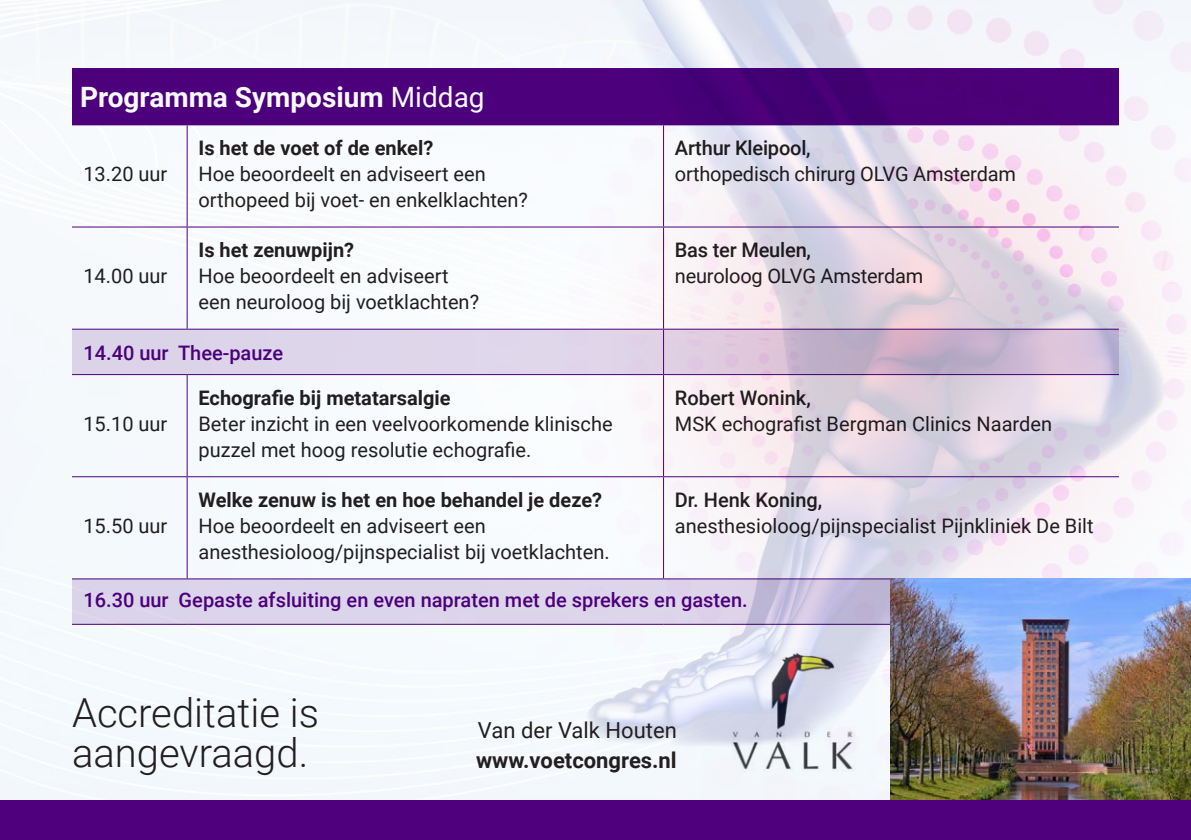
<style>
.page{position:relative;width:1191px;height:840px;background:#fff}
.page>*{position:absolute;margin:0;border:0;box-sizing:border-box;transform-origin:0 0}
.t1{font:300 40px/40px "Roboto";color:#231f20}
.t2{font:700 28px "Roboto";color:#fff}
.t3{font:700 22px "Roboto";color:#231f20}
.t4{font:22px "Roboto";color:#231f20}
.t5{font:20px/26px "Roboto";color:#231f20}
.t6{font:700 20px "Roboto";color:#231f20}
.t7{font:500 20px "Roboto";color:#4f007d}
.t8{font:500 20px "Roboto";letter-spacing:-.01em;color:#231f20}
.s1{font-weight:400}
</style>
<div class="page">
<img style="left:0;top:0;width:1191px;height:799px">
<div style="left:72px;top:68px;width:1047px;height:57px;background:#4f007d"></div>
<svg style="left:72px;top:329px;width:1047px;height:294px"></svg>
<hr style="left:72px;top:226px;width:115px;height:1px;background:#4f007d">
<hr style="left:187px;top:226px;width:476px;height:1px;background:#4f007d">
<hr style="left:663px;top:226px;width:456px;height:1px;background:#4f007d">
<hr style="left:72px;top:328px;width:115px;height:1px;background:#4f007d">
<hr style="left:187px;top:328px;width:476px;height:1px;background:#4f007d">
<hr style="left:663px;top:328px;width:456px;height:1px;background:#4f007d">
<hr style="left:72px;top:374px;width:115px;height:1px;background:#4f007d">
<hr style="left:187px;top:374px;width:476px;height:1px;background:#4f007d">
<hr style="left:663px;top:374px;width:456px;height:1px;background:#4f007d">
<hr style="left:72px;top:476px;width:115px;height:1px;background:#4f007d">
<hr style="left:187px;top:476px;width:476px;height:1px;background:#4f007d">
<hr style="left:663px;top:476px;width:456px;height:1px;background:#4f007d">
<hr style="left:72px;top:578px;width:115px;height:1px;background:#4f007d">
<hr style="left:187px;top:578px;width:476px;height:1px;background:#4f007d">
<hr style="left:663px;top:578px;width:456px;height:1px;background:#4f007d">
<hr style="left:72px;top:623px;width:115px;height:1px;background:#4f007d">
<hr style="left:187px;top:623px;width:476px;height:1px;background:#4f007d">
<hr style="left:663px;top:623px;width:456px;height:1px;background:#4f007d">
<hr style="left:187px;top:125px;width:1px;height:101px;background:#4f007d">
<hr style="left:187px;top:227px;width:1px;height:101px;background:#4f007d">
<hr style="left:187px;top:375px;width:1px;height:101px;background:#4f007d">
<hr style="left:187px;top:477px;width:1px;height:101px;background:#4f007d">
<hr style="left:663px;top:125px;width:1px;height:101px;background:#4f007d">
<hr style="left:663px;top:227px;width:1px;height:101px;background:#4f007d">
<hr style="left:663px;top:329px;width:1px;height:45px;background:#4f007d">
<hr style="left:663px;top:375px;width:1px;height:101px;background:#4f007d">
<hr style="left:663px;top:477px;width:1px;height:101px;background:#4f007d">
<img style="left:890px;top:578px;width:301px;height:221px">
<div style="left:0;top:799px;width:1191px;height:40px;background:#4f007d"></div>
<h2 class="t2" style="left:80px;top:77px;width:406px">Programma Symposium <span class="s1">Middag</span></h2>
<p class="t5" style="left:83px;top:160px;width:85px">13.20 uur</p>
<p class="t5" style="left:83px;top:262px;width:85px">14.00 uur</p>
<p class="t6" style="left:198px;top:134px;width:236px">Is het de voet of de enkel?</p>
<p class="t5" style="left:198px;top:160px;width:331px">Hoe beoordeelt en adviseert een orthopeed bij voet- en enkelklachten?</p>
<p class="t6" style="left:198px;top:236px;width:157px">Is het zenuwpijn?</p>
<p class="t5" style="left:198px;top:262px;width:282px">Hoe beoordeelt en adviseert een neuroloog bij voetklachten?</p>
<p class="t7" style="left:83px;top:338px;width:201px">14.40 uur Thee-pauze</p>
<p class="t5" style="left:83px;top:409px;width:85px">15.10 uur</p>
<p class="t5" style="left:83px;top:511px;width:85px">15.50 uur</p>
<p class="t6" style="left:198px;top:383px;width:254px">Echografie bij metatarsalgie</p>
<p class="t5" style="left:198px;top:409px;width:416px">Beter inzicht in een veelvoorkomende klinische puzzel met hoog resolutie echografie.</p>
<p class="t6" style="left:198px;top:485px;width:405px">Welke zenuw is het en hoe behandel je deze?</p>
<p class="t5" style="left:198px;top:511px;width:413px">Hoe beoordeelt en adviseert een anesthesioloog/pijnspecialist bij voetklachten.</p>
<p class="t8" style="left:675px;top:134px;width:137px">Arthur Kleipool,</p>
<p class="t5" style="left:675px;top:160px;width:343px">orthopedisch chirurg OLVG Amsterdam</p>
<p class="t8" style="left:675px;top:236px;width:138px">Bas ter Meulen,</p>
<p class="t5" style="left:675px;top:262px;width:250px">neuroloog OLVG Amsterdam</p>
<p class="t8" style="left:675px;top:383px;width:137px">Robert Wonink,</p>
<p class="t5" style="left:675px;top:409px;width:379px">MSK echografist Bergman Clinics Naarden</p>
<p class="t8" style="left:675px;top:485px;width:149px">Dr. Henk Koning,</p>
<p class="t5" style="left:675px;top:511px;width:420px">anesthesioloog/pijnspecialist Pijnkliniek De Bilt</p>
<p class="t7" style="left:83px;top:585px;width:666px">16.30 uur Gepaste afsluiting en even napraten met de sprekers en gasten.</p>
<p class="t1" style="left:72px;top:691px;width:248px">Accreditatie is aangevraagd.</p>
<p class="t4" style="left:478px;top:714px;width:200px">Van der Valk Houten</p>
<p class="t3" style="left:476px;top:744px;width:202px">www.voetcongres.nl</p>
</div>
